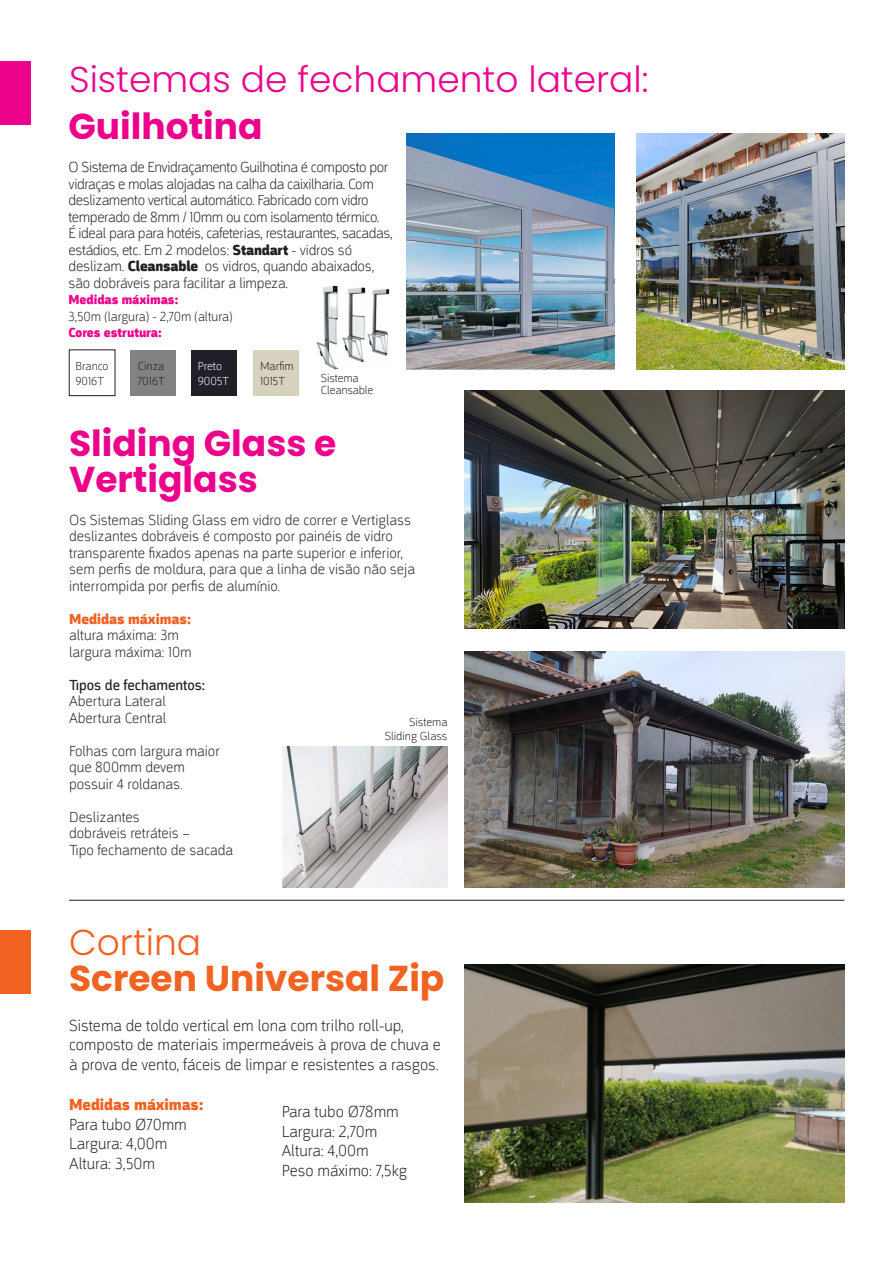
<style>
.page{position:relative;width:893px;height:1263px;background:#fff}
.page>*{position:absolute;margin:0;border:0;box-sizing:border-box;transform-origin:0 0}
.t1{font:700 36px/36px "Poppins";color:#ed028c}
.t2{font:300 36px "Poppins";color:#ed028c}
.t3{font:700 36px "Poppins";color:#f26221}
.t4{font:300 36px "Poppins";color:#f26221}
.t5{font:16.5px/19.8px "Argumentum Regular 10";color:#231f20}
.t6{font:16.5px "Argumentum Regular 3";color:#f26221}
.t7{font:15px/16.5px "Argumentum Regular 10";letter-spacing:-.01em;color:#231f20}
.t8{font:15px "Argumentum Regular 6";color:#231f20}
.t9{font:15px "Argumentum Regular 3";color:#f26221}
.t10{font:13.5px "Argumentum Regular 3";color:#ed028c}
.t11{font:13.5px "Argumentum Regular 10";color:#231f20}
.t12{font:12px "Argumentum Regular 10";color:#231f20}
.t13{font:12px "Argumentum Regular 10";color:#fff}
.s1{font-family:"Argumentum Regular 3"}
</style>
<div class="page">
<img style="left:316px;top:285px;width:74px;height:85px">
<img style="left:636px;top:134px;width:208px;height:236px">
<img style="left:465px;top:651px;width:379px;height:236px">
<img style="left:465px;top:391px;width:379px;height:238px">
<div style="left:0;top:61px;width:31px;height:64px;background:#ed028c"></div>
<hr style="left:69px;top:900px;width:775px;height:1px;background:#231f20">
<div style="left:0;top:930px;width:31px;height:64px;background:#f26221"></div>
<img style="left:465px;top:965px;width:379px;height:237px">
<img style="left:282px;top:747px;width:166px;height:140px">
<img style="left:406px;top:134px;width:208px;height:236px">
<div style="left:69px;top:350px;width:46px;height:46px;border:1px solid #231f20"></div>
<div style="left:253px;top:350px;width:46px;height:45px;background:#d7d2be"></div>
<div style="left:130px;top:350px;width:45px;height:45px;background:#838184"></div>
<div style="left:191px;top:350px;width:46px;height:45px;background:#212028"></div>
<p class="t2" style="left:69px;top:58px;width:581px">Sistemas de fechamento lateral:</p>
<p class="t1" style="left:69px;top:109px;width:196px">Guilhotina</p>
<p class="t7" style="left:69px;top:159px;width:321px">O Sistema de Envidraçamento Guilhotina é composto por vidraças e molas alojadas na calha da caixilharia. Com deslizamento vertical automático. Fabricado com vidro temperado de 8mm / 10mm ou com isolamento térmico.</p>
<p class="t7" style="left:69px;top:225px;width:326px">É ideal para para hotéis, cafeterias, restaurantes, sacadas, estádios, etc. Em 2 modelos: <span class="s1">Standart</span> - vidros só deslizam. <span class="s1">Cleansable</span> os vidros, quando abaixados, são dobráveis para facilitar a limpeza.</p>
<p class="t10" style="left:69px;top:291px;width:111px">Medidas máximas:</p>
<p class="t11" style="left:69px;top:308px;width:165px">3,50m (largura) - 2,70m (altura)</p>
<p class="t10" style="left:69px;top:324px;width:95px">Cores estrutura:</p>
<p class="t12" style="left:75px;top:359px;width:35px">Branco</p>
<p class="t12" style="left:75px;top:373px;width:30px">9016T</p>
<p class="t12" style="left:138px;top:359px;width:28px">Cinza</p>
<p class="t12" style="left:138px;top:373px;width:28px">7016T</p>
<p class="t12" style="left:260px;top:359px;width:35px">Marfim</p>
<p class="t12" style="left:260px;top:373px;width:26px">1015T</p>
<p class="t13" style="left:198px;top:359px;width:26px">Preto</p>
<p class="t13" style="left:198px;top:373px;width:33px">9005T</p>
<p class="t12" style="left:321px;top:370px;width:39px">Sistema</p>
<p class="t12" style="left:321px;top:382px;width:54px">Cleansable</p>
<p class="t1" style="left:69px;top:425px;width:269px">Sliding Glass e<br>Vertiglass</p>
<p class="t7" style="left:69px;top:511px;width:347px">Os Sistemas Sliding Glass em vidro de correr e Vertiglass deslizantes dobráveis é composto por painéis de vidro transparente fixados apenas na parte superior e inferior, sem perfis de moldura, para que a linha de visão não seja interrompida por perfis de alumínio.</p>
<p class="t9" style="left:69px;top:610px;width:124px">Medidas máximas:</p>
<p class="t7" style="left:69px;top:627px;width:111px">altura máxima: 3m</p>
<p class="t7" style="left:69px;top:643px;width:124px">largura máxima: 10m</p>
<p class="t8" style="left:69px;top:676px;width:137px">Tipos de fechamentos:</p>
<p class="t7" style="left:69px;top:693px;width:98px">Abertura Lateral</p>
<p class="t7" style="left:69px;top:709px;width:99px">Abertura Central</p>
<p class="t7" style="left:69px;top:742px;width:152px">Folhas com largura maior</p>
<p class="t7" style="left:69px;top:759px;width:117px">que 800mm devem</p>
<p class="t7" style="left:69px;top:775px;width:115px">possuir 4 roldanas.</p>
<p class="t7" style="left:69px;top:808px;width:72px">Deslizantes</p>
<p class="t7" style="left:69px;top:825px;width:122px">dobráveis retráteis –</p>
<p class="t7" style="left:69px;top:841px;width:165px">Tipo fechamento de sacada</p>
<p class="t12" style="left:409px;top:715px;width:40px">Sistema</p>
<p class="t12" style="left:385px;top:729px;width:64px">Sliding Glass</p>
<p class="t4" style="left:69px;top:921px;width:134px">Cortina</p>
<p class="t3" style="left:69px;top:957px;width:377px">Screen Universal Zip</p>
<p class="t5" style="left:69px;top:1015px;width:373px">Sistema de toldo vertical em lona com trilho roll-up, composto de materiais impermeáveis à prova de chuva e à prova de vento, fáceis de limpar e resistentes a rasgos.</p>
<p class="t6" style="left:69px;top:1094px;width:136px">Medidas máximas:</p>
<p class="t5" style="left:69px;top:1114px;width:119px">Para tubo Ø70mm</p>
<p class="t5" style="left:69px;top:1134px;width:100px">Largura: 4,00m</p>
<p class="t5" style="left:69px;top:1154px;width:87px">Altura: 3,50m</p>
<p class="t5" style="left:282px;top:1101px;width:119px">Para tubo Ø78mm</p>
<p class="t5" style="left:282px;top:1121px;width:97px">Largura: 2,70m</p>
<p class="t5" style="left:282px;top:1141px;width:89px">Altura: 4,00m</p>
<p class="t5" style="left:282px;top:1161px;width:127px">Peso máximo: 7,5kg</p>
</div>
